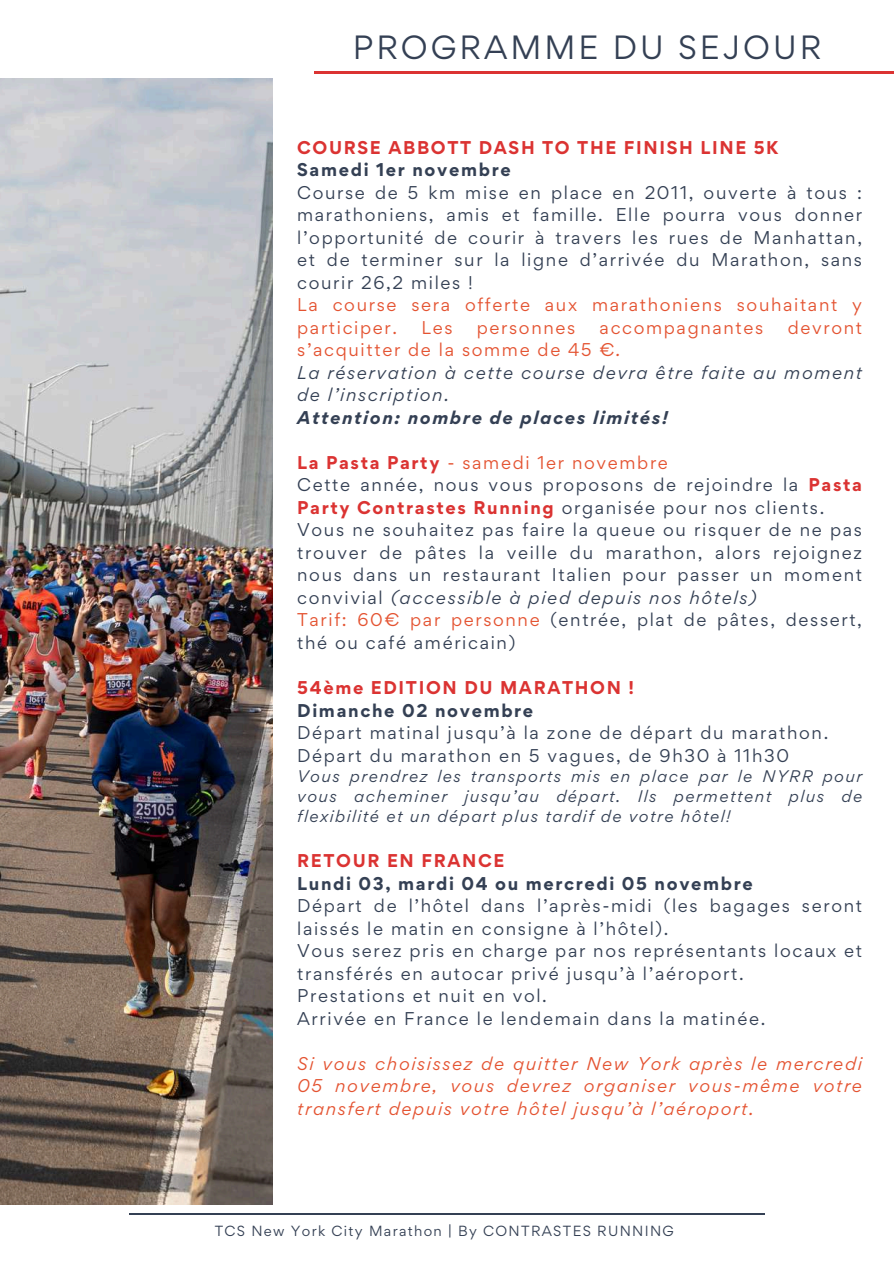
<style>
.page{position:relative;width:894px;height:1264px;background:#fff}
.page>*{position:absolute;margin:0;border:0;box-sizing:border-box;transform-origin:0 0}
.t1{font:30px "Gordita";letter-spacing:.1em;color:#344054}
.t2{font:16.5px/22.5px "Gordita";letter-spacing:.1em;color:#344054}
.t3{font:italic 16.5px/22.5px "Gordita";letter-spacing:.1em;color:#e45331;text-align:justify}
.t4{font:16.5px/22.5px "Gordita";letter-spacing:.1em;color:#e45331}
.t5{font:italic 16.5px/22.5px "Gordita";letter-spacing:.1em;color:#344054}
.t6{font:700 16.5px "Gordita";letter-spacing:.1em;color:#db3332}
.t7{font:700 16.5px "Gordita";letter-spacing:.1em;color:#344054}
.t8{font:italic 700 16.5px "Gordita";letter-spacing:.1em;color:#344054}
.t9{font:italic 15px/20.2px "Gordita";letter-spacing:.1em;color:#344054;text-align:justify}
.t10{font:13.2px "Gordita";letter-spacing:.1em;color:#344054}
.s1{font-style:normal;color:#e45331}
.s2{color:#e45331}
.s3{font-weight:700;color:#db3332}
.s4{font-style:italic}
</style>
<div class="page">
<img style="left:0;top:79px;width:273px;height:1125px">
<hr style="left:314px;top:72px;width:579px;height:1px;background:#db3332">
<hr style="left:129px;top:1213px;width:635px;height:1px;background:#344054">
<h1 class="t1" style="left:353px;top:27px;width:469px">PROGRAMME DU SEJOUR</h1>
<p class="t6" style="left:297px;top:136px;width:482px">COURSE ABBOTT DASH TO THE FINISH LINE 5K</p>
<p class="t7" style="left:297px;top:159px;width:215px">Samedi 1er novembre</p>
<p class="t2" style="left:297px;top:181px;width:566px;text-align:justify">Course de 5 km mise en place en 2011, ouverte à tous : marathoniens, amis et famille. Elle pourra vous donner l’opportunité de courir à travers les rues de Manhattan, et de terminer sur la ligne d’arrivée du Marathon, sans courir 26,2 miles !</p>
<p class="t4" style="left:297px;top:293px;width:566px">La course sera offerte aux marathoniens souhaitant y participer.</p>
<p class="t4" style="left:421px;top:316px;width:33px">Les</p>
<p class="t4" style="left:476px;top:316px;width:100px">personnes</p>
<p class="t4" style="left:599px;top:316px;width:165px">accompagnantes</p>
<p class="t4" style="left:787px;top:316px;width:76px">devront</p>
<p class="t5" style="left:297px;top:338px;width:566px"><span class="s1">s’acquitter de la somme de 45 €</span><span class="s2">.<br></span>La réservation à cette course devra être faite au moment de l’inscription.</p>
<p class="t8" style="left:297px;top:406px;width:372px">Attention: nombre de places limités!</p>
<p class="t2" style="left:297px;top:451px;width:566px"><span class="s3">La Pasta Party</span> <span class="s2">- samedi 1er novembre<br></span>Cette année, nous vous proposons de rejoindre la <span class="s3">Pasta Party Contrastes Running</span> organisée pour nos clients.<br>Vous ne souhaitez pas faire la queue ou risquer de ne pas trouver de pâtes la veille du marathon, alors rejoignez nous dans un restaurant Italien pour passer un moment convivial <span class="s4">(accessible à pied depuis nos hôtels)<br></span><span class="s2">Tarif: 60€ par personne</span> (entrée, plat de pâtes, dessert, thé ou café américain)</p>
<p class="t6" style="left:297px;top:676px;width:338px">54ème EDITION DU MARATHON !</p>
<p class="t7" style="left:297px;top:699px;width:237px">Dimanche 02 novembre</p>
<p class="t2" style="left:297px;top:721px;width:532px">Départ matinal jusqu’à la zone de départ du marathon.<br>Départ du marathon en 5 vagues, de 9h30 à 11h30</p>
<p class="t9" style="left:297px;top:765px;width:566px">Vous prendrez les transports mis en place par le NYRR pour vous acheminer jusqu’au départ. Ils permettent plus de flexibilité et un départ plus tardif de votre hôtel!</p>
<p class="t6" style="left:297px;top:849px;width:209px">RETOUR EN FRANCE</p>
<p class="t7" style="left:297px;top:872px;width:457px">Lundi 03, mardi 04 ou mercredi 05 novembre</p>
<p class="t2" style="left:297px;top:894px;width:566px">Départ de l’hôtel dans l’après-midi (les bagages seront laissés le matin en consigne à l’hôtel).<br>Vous serez pris en charge par nos représentants locaux et transférés en autocar privé jusqu’à l’aéroport.<br>Prestations et nuit en vol.<br>Arrivée en France le lendemain dans la matinée.</p>
<p class="t3" style="left:297px;top:1052px;width:566px">Si vous choisissez de quitter New York après le mercredi 05 novembre, vous devrez organiser vous-même votre transfert depuis votre hôtel jusqu’à l’aéroport.</p>
<p class="t10" style="left:215px;top:1222px;width:460px">TCS New York City Marathon | By CONTRASTES RUNNING</p>
</div>
